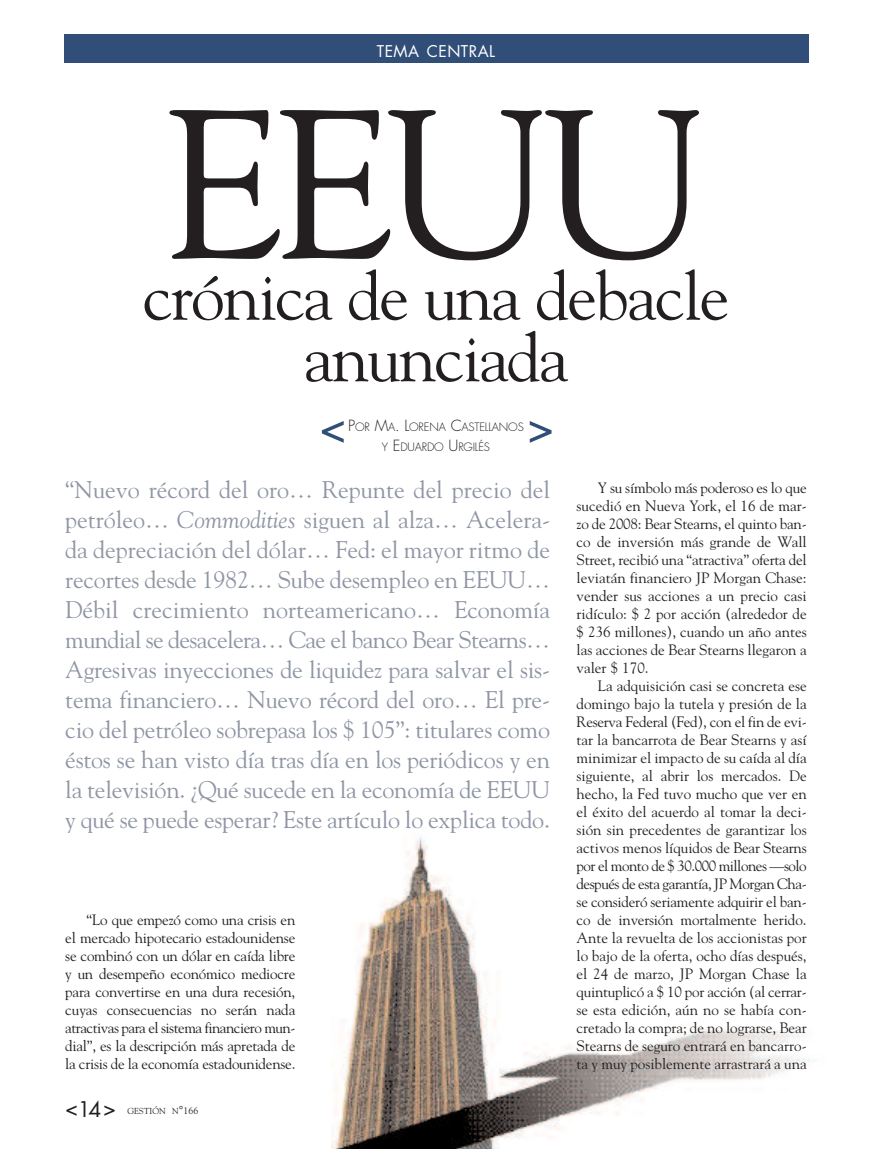
<style>
.page{position:relative;width:872px;height:1149px;background:#fff}
.page>*{position:absolute;margin:0;border:0;box-sizing:border-box;transform-origin:0 0}
.t1{font:210px "Goudy";color:#231f20}
.t2{font:67.5px "Goudy";letter-spacing:-.03em;color:#231f20}
.t3{font:24px/30px "Goudy";letter-spacing:-.01em;color:#8e95a4;text-align:justify}
.t4{font:21px "Futura";color:#231f20}
.t5{font:15.75px "Futura";letter-spacing:.025em;color:#fff}
.t6{font:15px/18px "Goudy";color:#231f20;text-align:justify}
.t7{font:300 11.25px/19.6px "Futura";letter-spacing:-.015em;color:#231f20;text-align:center}
.t8{font:8.7px "Goudy";color:#231f20}
.s1{font-size:15px}
.s2{font-style:italic}
.s3{font-size:11.55px}
.s4{font-size:9.75px}
</style>
<div class="page">
<img style="left:332px;top:836px;width:484px;height:312px">
<div style="left:64px;top:34px;width:744px;height:29px;background:#304e77"></div>
<svg style="left:322px;top:421px;width:22px;height:21px"></svg>
<svg style="left:530px;top:421px;width:21px;height:21px"></svg>
<p class="t5" style="left:377px;top:44px;width:120px">TEMA CENTRAL</p>
<h1 class="t1" style="left:165px;top:63px;width:543px">EEUU</h1>
<h2 class="t2" style="left:143px;top:257px;width:588px">crónica de una debacle</h2>
<h2 class="t2" style="left:303px;top:318px;width:266px">anunciada</h2>
<p class="t7" style="left:348px;top:418px;width:177px"><span class="s1">P</span>OR <span class="s1">M</span>A<span class="s1">. L</span>ORENA <span class="s1">C</span>ASTELLANOS<br>Y <span class="s1">E</span>DUARDO <span class="s1">U</span>RGILÉS</p>
<p class="t3" style="left:65px;top:474px;width:486px">“Nuevo récord del oro… Repunte del precio del petróleo… <span class="s2">Commodities</span> siguen al alza… Acelera&shy;da depreciación del dólar… Fed: el mayor ritmo de recortes desde 1982… Sube desempleo en EEUU… Débil crecimiento norteamericano… Economía mundial se desacelera… Cae el banco Bear Stearns… Agresivas inyecciones de liquidez para salvar el sis&shy;tema financiero… Nuevo récord del oro… El pre&shy;cio del petróleo sobrepasa los $ 105”: titulares como éstos se han visto día tras día en los periódicos y en la televisión. ¿Qué sucede en la economía de EEUU y qué se puede esperar? Este artículo lo explica todo.</p>
<p class="t6" style="left:65px;top:910px;width:232px;text-indent:21px">“Lo que empezó como una crisis en el mercado hipotecario estadounidense se combinó con un dólar en caída libre y un desempeño económico mediocre para convertirse en una dura recesión, cuyas consecuencias no serán nada atractivas para el sistema financiero mun&shy;dial”, es la descripción más apretada de la crisis de la economía estadounidense.</p>
<p class="t6" style="left:576px;top:478px;width:232px;text-indent:21px">Y su símbolo más poderoso es lo que sucedió en Nueva York, el 16 de mar&shy;zo de 2008: Bear Stearns, el quinto ban&shy;co de inversión más grande de Wall Street, recibió una “atractiva” oferta del leviatán financiero JP Morgan Chase: vender sus acciones a un precio casi ridículo: $ 2 por acción (alrededor de $ 236 millones), cuando un año antes las acciones de Bear Stearns llegaron a valer $ 170.</p>
<p class="t6" style="left:576px;top:676px;width:232px;text-indent:21px">La adquisición casi se concreta ese domingo bajo la tutela y presión de la Reserva Federal (Fed), con el fin de evi&shy;tar la bancarrota de Bear Stearns y así minimizar el impacto de su caída al día siguiente, al abrir los mercados. De hecho, la Fed tuvo mucho que ver en el éxito del acuerdo al tomar la deci&shy;sión sin precedentes de garantizar los activos menos líquidos de Bear Stearns por el monto de $ 30.000 millones —solo después de esta garantía, JP Morgan Cha&shy;se consideró seriamente adquirir el ban&shy;co de inversión mortalmente herido.<br>Ante la revuelta de los accionistas por lo bajo de la oferta, ocho días después, el 24 de marzo, JP Morgan Chase la quintuplicó a $ 10 por acción (al cerrar&shy;se esta edición, aún no se había con&shy;cretado la compra; de no lograrse, Bear Stearns de seguro entrará en bancarro&shy;ta y muy posiblemente arrastrará a una</p>
<h3 class="t4" style="left:65px;top:1098px;width:52px">&lt;14&gt;</h3>
<p class="t8" style="left:127px;top:1104px;width:72px">GESTIÓN N<span class="s3">°</span><span class="s4">166</span></p>
</div>
